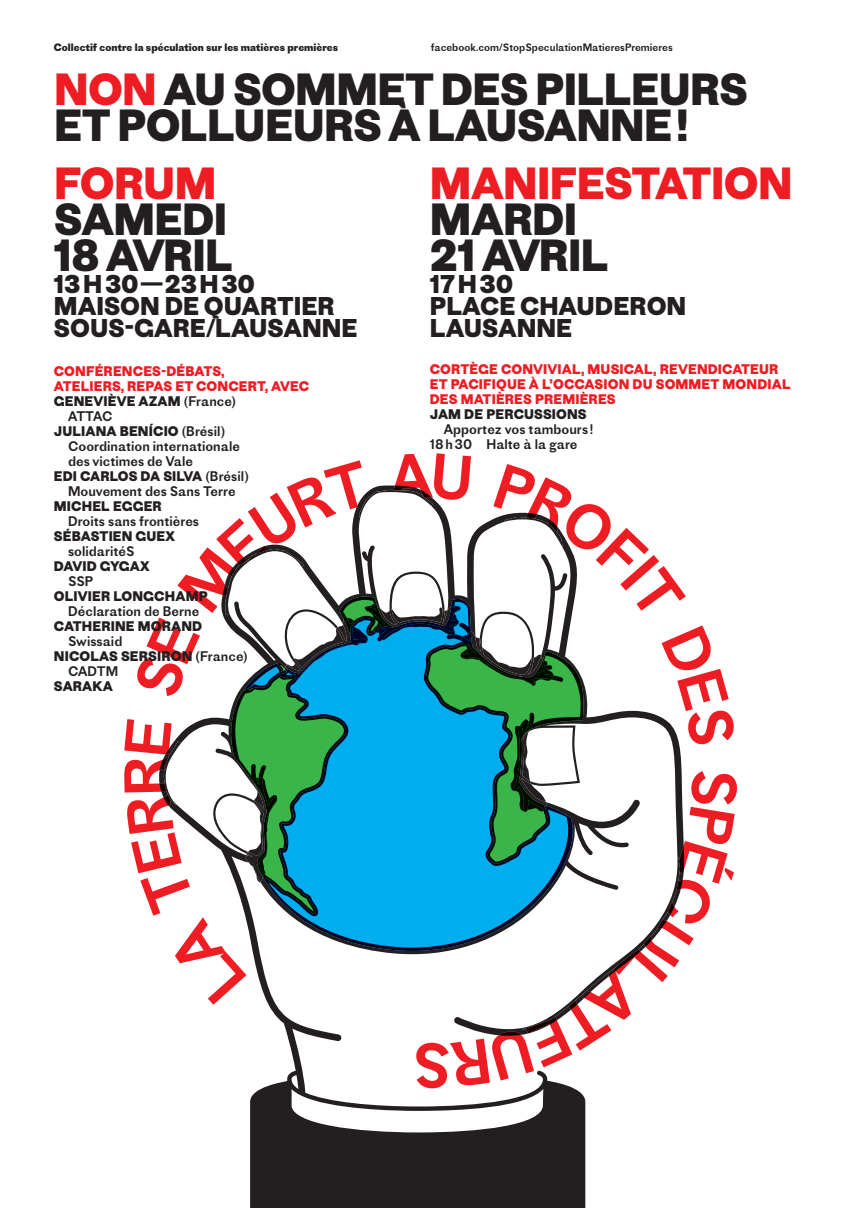
<style>
.page{position:relative;width:859px;height:1208px;background:#fff}
.page>*{position:absolute;margin:0;border:0;box-sizing:border-box;transform-origin:0 0}
.t1{font:700 42px/36px "Proto Grotesk";letter-spacing:-.015em;color:#231f20}
.t2{font:700 42px "Proto Grotesk";letter-spacing:-.015em;color:#ee1d23}
.t3{font:700 24px/22px "Proto Grotesk";color:#231f20}
.t4{font:13px/15px "Proto Grotesk";color:#231f20}
.t5{font:700 13px "Proto Grotesk";letter-spacing:.01em;color:#231f20}
.t6{font:700 13px/15px "Proto Grotesk";letter-spacing:.01em;color:#ee1d23}
.t7{font:700 13px "Proto Grotesk";letter-spacing:-.01em;color:#231f20}
.t8{font:700 10px "Proto Grotesk";color:#231f20}
.t9{font:10px "Proto Grotesk";color:#231f20}
.s1{color:#ee1d23}
.s2{font-weight:400}
</style>
<div class="page">
<svg style="left:250px;top:1088px;width:336px;height:119px;fill:#231f20"></svg>
<svg style="left:124px;top:453px;width:613px;height:635px"></svg>
<p class="t8" style="left:54px;top:41px;width:286px">Collectif contre la spéculation sur les matières premières</p>
<p class="t9" style="left:431px;top:41px;width:243px">facebook.com/StopSpeculationMatieresPremieres</p>
<h1 class="t1" style="left:54px;top:71px;width:695px"><span class="s1">NON</span> AU SOMMET DES PILLEURS<br>ET POLLUEURS À LAUSANNE!</h1>
<h1 class="t2" style="left:54px;top:153px;width:164px">FORUM</h1>
<h1 class="t1" style="left:54px;top:201px;width:181px">SAMEDI<br>18 AVRIL</h1>
<h2 class="t3" style="left:54px;top:272px;width:305px">13H30—23H30<br>MAISON DE QUARTIER<br>SOUS-GARE/LAUSANNE</h2>
<p class="t6" style="left:54px;top:363px;width:173px">CONFÉRENCES-DÉBATS,</p>
<p class="t6" style="left:54px;top:378px;width:257px">ATELIERS, REPAS ET CONCERT, AVEC</p>
<p class="t5" style="left:54px;top:392px;width:184px">GENEVIÈVE AZAM <span class="s2">(France)</span></p>
<p class="t4" style="left:68px;top:408px;width:46px">ATTAC</p>
<p class="t5" style="left:54px;top:422px;width:173px">JULIANA BENÍCIO <span class="s2">(Brésil)</span></p>
<p class="t4" style="left:68px;top:438px;width:173px">Coordination internationale</p>
<p class="t4" style="left:68px;top:453px;width:126px">des victimes de Vale</p>
<p class="t5" style="left:54px;top:467px;width:196px">EDI CARLOS DA SILVA <span class="s2">(Brésil)</span></p>
<p class="t4" style="left:68px;top:483px;width:169px">Mouvement des Sans Terre</p>
<p class="t5" style="left:54px;top:497px;width:109px">MICHEL EGGER</p>
<p class="t4" style="left:68px;top:513px;width:133px">Droits sans frontières</p>
<p class="t5" style="left:54px;top:527px;width:123px">SÉBASTIEN GUEX</p>
<p class="t4" style="left:68px;top:543px;width:68px">solidaritéS</p>
<p class="t7" style="left:54px;top:557px;width:97px">DAVID GYGAX</p>
<p class="t4" style="left:68px;top:573px;width:27px">SSP</p>
<p class="t5" style="left:54px;top:587px;width:155px">OLIVIER LONGCHAMP</p>
<p class="t4" style="left:68px;top:603px;width:133px">Déclaration de Berne</p>
<p class="t5" style="left:54px;top:617px;width:150px">CATHERINE MORAND</p>
<p class="t4" style="left:68px;top:633px;width:56px">Swissaid</p>
<p class="t5" style="left:54px;top:647px;width:195px">NICOLAS SERSIRON <span class="s2">(France)</span></p>
<p class="t4" style="left:68px;top:663px;width:52px">CADTM</p>
<p class="t5" style="left:54px;top:677px;width:60px">SARAKA</p>
<h1 class="t2" style="left:430px;top:153px;width:364px">MANIFESTATION</h1>
<h1 class="t1" style="left:430px;top:201px;width:181px">MARDI<br>21 AVRIL</h1>
<h2 class="t3" style="left:430px;top:272px;width:258px">17H30<br>PLACE CHAUDERON<br>LAUSANNE</h2>
<p class="t6" style="left:430px;top:361px;width:362px">CORTÈGE CONVIVIAL, MUSICAL, REVENDICATEUR<br>ET PACIFIQUE À L’OCCASION DU SOMMET MONDIAL<br>DES MATIÈRES PREMIÈRES</p>
<p class="t5" style="left:430px;top:405px;width:158px">JAM DE PERCUSSIONS</p>
<p class="t4" style="left:430px;top:421px;width:165px;text-indent:14px">Apportez vos tambours !<br>18h30 Halte à la gare</p>
</div>
